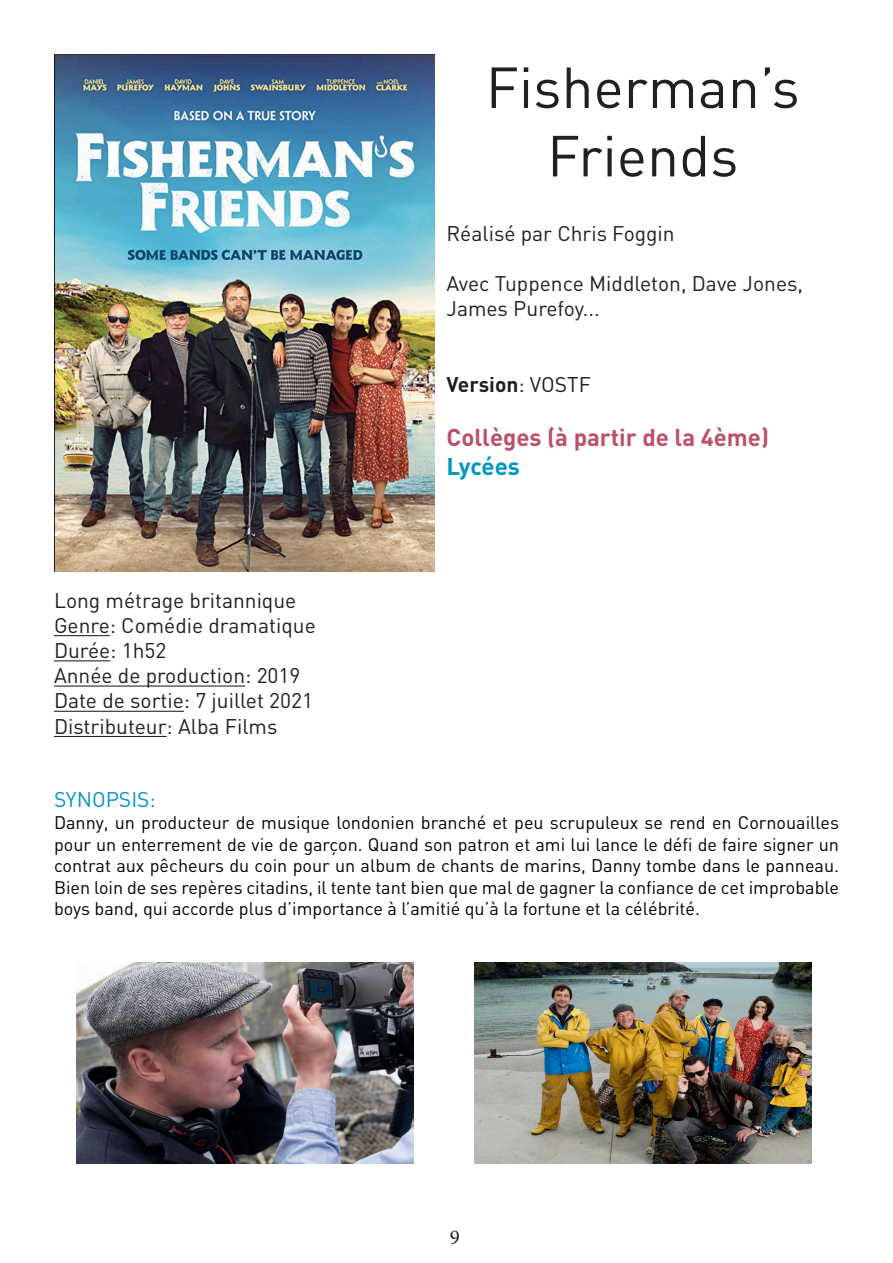
<style>
.page{position:relative;width:893px;height:1263px;background:#fff}
.page>*{position:absolute;margin:0;border:0;box-sizing:border-box;transform-origin:0 0}
.t1{font:57px/68.4px "DIN";color:#231f20;text-align:center}
.t2{font:700 24px "DIN";color:#bb5166}
.t3{font:700 24px "DIN";letter-spacing:-.01em;color:#0097c2}
.t4{font:21px/25.2px "DIN";color:#231f20}
.t5{font:700 21px "DIN";color:#231f20}
.t6{font:21px "DIN";color:#0097c2}
.t7{font:21px "Minion Pro";color:#231f20}
.t8{font:18px/21.6px "DIN";color:#000005;text-align:justify}
.s1{font-weight:400}
</style>
<div class="page">
<img style="left:54px;top:54px;width:380px;height:518px">
<hr style="left:54px;top:635px;width:56px;height:1px;background:#231f20">
<hr style="left:54px;top:660px;width:56px;height:1px;background:#231f20">
<hr style="left:54px;top:685px;width:191px;height:2px;background:#231f20">
<hr style="left:54px;top:711px;width:130px;height:1px;background:#231f20">
<hr style="left:54px;top:736px;width:113px;height:1px;background:#231f20">
<img style="left:474px;top:962px;width:337px;height:202px">
<img style="left:77px;top:962px;width:336px;height:202px">
<p class="t1" style="left:486px;top:52px;width:315px">Fisherman’s<br>Friends</p>
<p class="t4" style="left:446px;top:220px;width:230px">Réalisé par Chris Foggin</p>
<p class="t4" style="left:446px;top:271px;width:358px">Avec Tuppence Middleton, Dave Jones,<br>James Purefoy...</p>
<p class="t4" style="left:54px;top:587px;width:244px">Long métrage britannique</p>
<p class="t4" style="left:54px;top:612px;width:263px">Genre: Comédie dramatique</p>
<p class="t4" style="left:54px;top:637px;width:114px">Durée: 1h52</p>
<p class="t4" style="left:54px;top:662px;width:248px">Année de production: 2019</p>
<p class="t4" style="left:54px;top:688px;width:261px">Date de sortie: 7 juillet 2021</p>
<p class="t4" style="left:54px;top:713px;width:225px">Distributeur: Alba Films</p>
<p class="t5" style="left:446px;top:371px;width:146px">Version<span class="s1">: VOSTF</span></p>
<p class="t2" style="left:446px;top:422px;width:324px">Collèges (à partir de la 4ème)</p>
<p class="t3" style="left:446px;top:450px;width:75px">Lycées</p>
<p class="t6" style="left:54px;top:787px;width:103px">SYNOPSIS:</p>
<p class="t8" style="left:54px;top:811px;width:786px">Danny, un producteur de musique londonien branché et peu scrupuleux se rend en Cornouailles pour un enterrement de vie de garçon. Quand son patron et ami lui lance le défi de faire signer un contrat aux pêcheurs du coin pour un album de chants de marins, Danny tombe dans le panneau.<br>Bien loin de ses repères citadins, il tente tant bien que mal de gagner la confiance de cet improbable boys band, qui accorde plus d’importance à l’amitié qu’à la fortune et la célébrité.</p>
<p class="t7" style="left:450px;top:1223px;width:12px">9</p>
</div>
